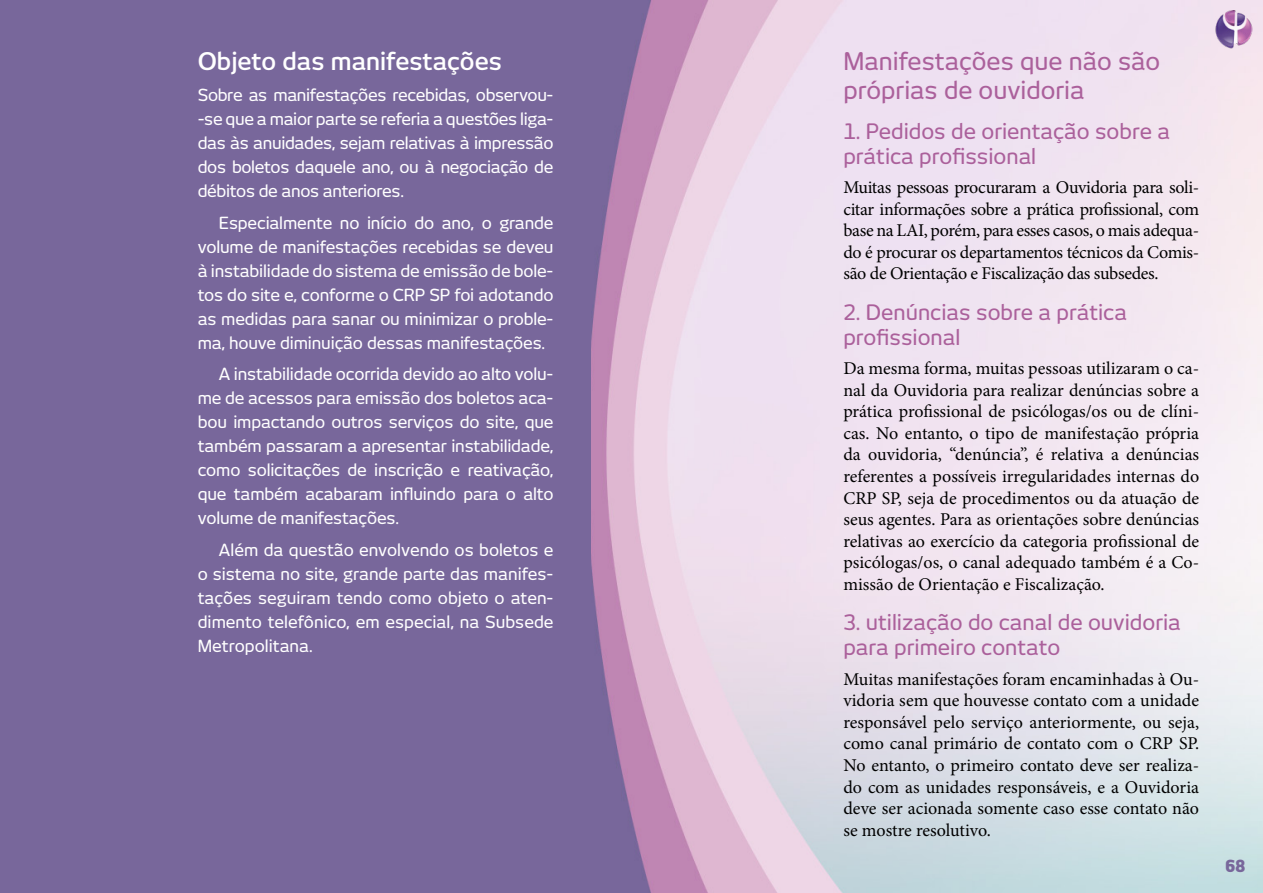
<style>
.page{position:relative;width:1263px;height:893px;background:#fff}
.page>*{position:absolute;margin:0;border:0;box-sizing:border-box;transform-origin:0 0}
.t1{font:500 24px/28.8px "New June";color:#ab609b}
.t2{font:600 24px "New June";color:#fff}
.t3{font:500 21px/25.2px "New June";color:#ab609b}
.t4{font:18px/21.6px "Minion Pro";letter-spacing:-.005em;color:#000;text-align:justify}
.t5{font:500 16.5px/24px "New June";letter-spacing:-.01em;color:#fff;text-align:justify}
.t6{font:800 16.5px "New June";color:#78679b}
</style>
<div class="page">
<img style="left:0;top:0;width:1263px;height:893px">
<img style="left:1214px;top:11px;width:38px;height:39px">
<h1 class="t2" style="left:198px;top:47px;width:306px">Objeto das manifestações</h1>
<p class="t5" style="left:198px;top:83px;width:357px">Sobre as manifestações recebidas, observou--se que a maior parte se referia a questões liga&shy;das às anuidades, sejam relativas à impressão dos boletos daquele ano, ou à negociação de débitos de anos anteriores.</p>
<p class="t5" style="left:198px;top:211px;width:357px;text-indent:21px">Especialmente no início do ano, o grande volume de manifestações recebidas se deveu à instabilidade do sistema de emissão de bole&shy;tos do site e, conforme o CRP SP foi adotando as medidas para sanar ou minimizar o proble&shy;ma, houve diminuição dessas manifestações.</p>
<p class="t5" style="left:198px;top:362px;width:357px;text-indent:21px">A instabilidade ocorrida devido ao alto volu&shy;me de acessos para emissão dos boletos aca&shy;bou impactando outros serviços do site, que também passaram a apresentar instabilidade, como solicitações de inscrição e reativação, que também acabaram influindo para o alto volume de manifestações.</p>
<p class="t5" style="left:198px;top:538px;width:357px;text-indent:21px">Além da questão envolvendo os boletos e o sistema no site, grande parte das manifes&shy;tações seguiram tendo como objeto o aten&shy;dimento telefônico, em especial, na Subsede Metropolitana.</p>
<h1 class="t1" style="left:843px;top:46px;width:318px">Manifestações que não são próprias de ouvidoria</h1>
<p class="t3" style="left:843px;top:118px;width:328px">1. Pedidos de orientação sobre a prática profissional</p>
<p class="t4" style="left:843px;top:177px;width:357px">Muitas pessoas procuraram a Ouvidoria para soli&shy;citar informações sobre a prática profissional, com base na LAI, porém, para esses casos, o mais adequa&shy;do é procurar os departamentos técnicos da Comis&shy;são de Orientação e Fiscalização das subsedes.</p>
<p class="t3" style="left:843px;top:299px;width:285px">2. Denúncias sobre a prática profissional</p>
<p class="t4" style="left:843px;top:357px;width:357px">Da mesma forma, muitas pessoas utilizaram o ca&shy;nal da Ouvidoria para realizar denúncias sobre a prática profissional de psicólogas/os ou de clíni&shy;cas. No entanto, o tipo de manifestação própria da ouvidoria, “denúncia”, é relativa a denúncias referentes a possíveis irregularidades internas do CRP SP, seja de procedimentos ou da atuação de seus agentes. Para as orientações sobre denúncias relativas ao exercício da categoria profissional de psicólogas/os, o canal adequado também é a Co&shy;missão de Orientação e Fiscalização.</p>
<p class="t3" style="left:843px;top:610px;width:339px">3. utilização do canal de ouvidoria para primeiro contato</p>
<p class="t4" style="left:843px;top:668px;width:357px">Muitas manifestações foram encaminhadas à Ou&shy;vidoria sem que houvesse contato com a unidade responsável pelo serviço anteriormente, ou seja, como canal primário de contato com o CRP SP.<br>No entanto, o primeiro contato deve ser realiza&shy;do com as unidades responsáveis, e a Ouvidoria deve ser acionada somente caso esse contato não se mostre resolutivo.</p>
<p class="t6" style="left:1225px;top:856px;width:21px">68</p>
</div>
